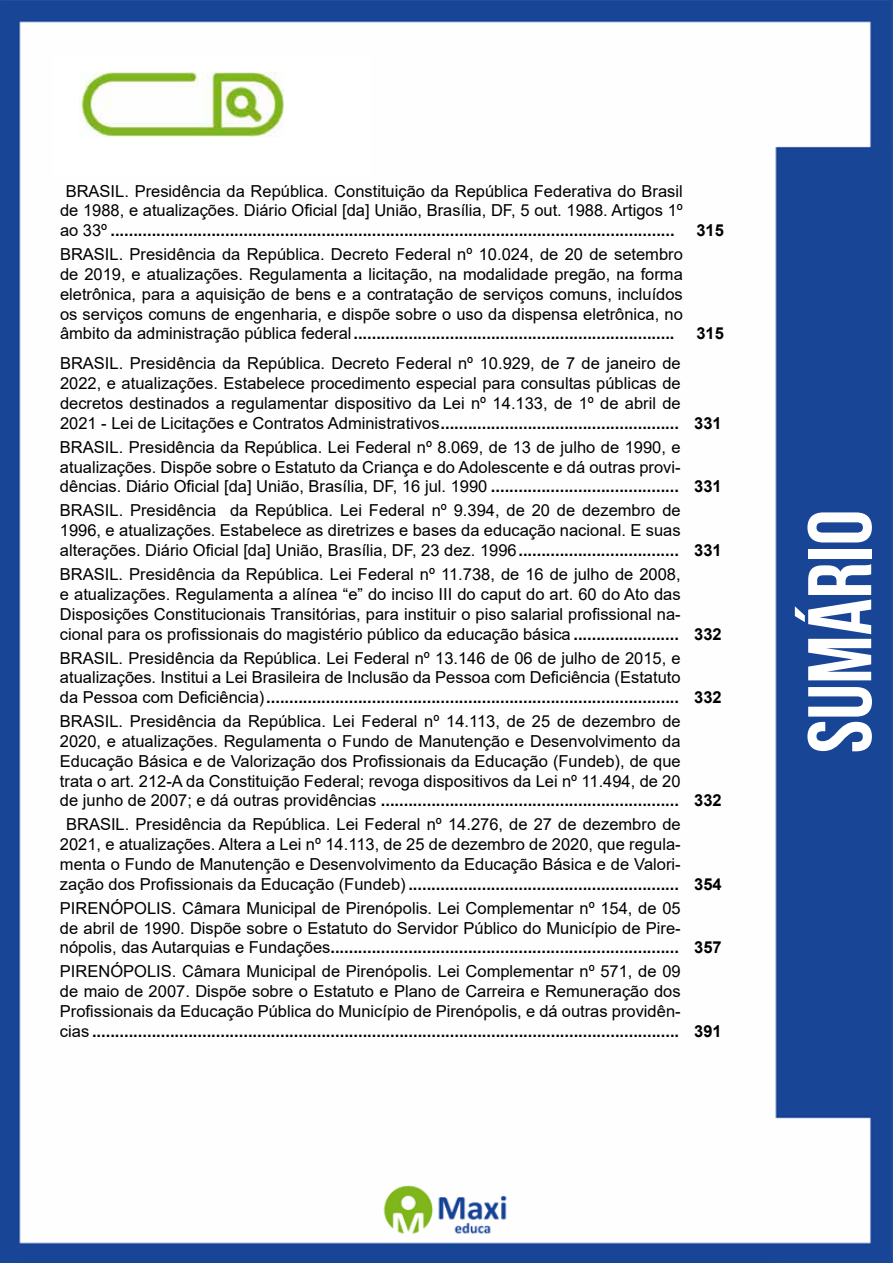
<style>
.page{position:relative;width:893px;height:1263px;background:#fff}
.page>*{position:absolute;margin:0;border:0;box-sizing:border-box;transform-origin:0 0}
.t1{font:700 90px "Bebas Neue";color:#fff}
.t2{font:16.5px/19.8px "Arial";color:#000}
.t3{font:700 16.5px "Arial";color:#000}
.s1{font-weight:700}
</style>
<div class="page">
<img style="left:0;top:0;width:893px;height:1263px">
<div style="left:53px;top:55px;width:317px;height:121px;background:#fff"></div>
<img style="left:81px;top:72px;width:202px;height:64px">
<p class="t2" style="left:60px;top:181px;width:624px;text-align:center">BRASIL. Presidência da República. Constituição da República Federativa do Brasil de 1988, e atualizações. Diário Oficial [da] União, Brasília, DF, 5 out. 1988. Artigos 1º ao 33º <span class="s1">...........................................................................................................................</span></p>
<p class="t3" style="left:696px;top:219px;width:29px">315</p>
<p class="t2" style="left:60px;top:244px;width:624px;text-align:justify">BRASIL. Presidência da República. Decreto Federal nº 10.024, de 20 de setembro de 2019, e atualizações. Regulamenta a licitação, na modalidade pregão, na forma eletrônica, para a aquisição de bens e a contratação de serviços comuns, incluídos os serviços comuns de engenharia, e dispõe sobre o uso da dispensa eletrônica, no âmbito da administração pública federal<span class="s1">......................................................................</span></p>
<p class="t3" style="left:696px;top:322px;width:29px">315</p>
<p class="t2" style="left:60px;top:354px;width:663px">BRASIL. Presidência da República. Decreto Federal nº 10.929, de 7 de janeiro de 2022, e atualizações. Estabelece procedimento especial para consultas públicas de decretos destinados a regulamentar dispositivo da Lei nº 14.133, de 1º de abril de<br>2021 - Lei de Licitações e Contratos Administrativos<span class="s1">.................................................... 331</span></p>
<p class="t2" style="left:60px;top:437px;width:663px">BRASIL. Presidência da República. Lei Federal nº 8.069, de 13 de julho de 1990, e atualizações. Dispõe sobre o Estatuto da Criança e do Adolescente e dá outras provi&shy;dências. Diário Oficial [da] União, Brasília, DF, 16 jul. 1990 <span class="s1">......................................... 331</span></p>
<p class="t2" style="left:60px;top:501px;width:663px">BRASIL. Presidência da República. Lei Federal nº 9.394, de 20 de dezembro de<br>1996, e atualizações. Estabelece as diretrizes e bases da educação nacional. E suas alterações. Diário Oficial [da] União, Brasília, DF, 23 dez. 1996<span class="s1">................................... 331</span></p>
<p class="t2" style="left:60px;top:564px;width:663px">BRASIL. Presidência da República. Lei Federal nº 11.738, de 16 de julho de 2008,<br>e atualizações. Regulamenta a alínea “e” do inciso III do caput do art. 60 do Ato das Disposições Constitucionais Transitórias, para instituir o piso salarial profissional na&shy;cional para os profissionais do magistério público da educação básica <span class="s1">....................... 332</span></p>
<p class="t2" style="left:60px;top:648px;width:663px">BRASIL. Presidência da República. Lei Federal nº 13.146 de 06 de julho de 2015, e atualizações. Institui a Lei Brasileira de Inclusão da Pessoa com Deficiência (Estatuto<br>da Pessoa com Deficiência)<span class="s1">.......................................................................................... 332</span></p>
<p class="t2" style="left:60px;top:711px;width:663px">BRASIL. Presidência da República. Lei Federal nº 14.113, de 25 de dezembro de 2020, e atualizações. Regulamenta o Fundo de Manutenção e Desenvolvimento da Educação Básica e de Valorização dos Profissionais da Educação (Fundeb), de que<br>trata o art. 212-A da Constituição Federal; revoga dispositivos da Lei nº 11.494, de 20<br>de junho de 2007; e dá outras providências <span class="s1">................................................................. 332</span></p>
<p class="t2" style="left:60px;top:814px;width:663px;text-indent:6px">BRASIL. Presidência da República. Lei Federal nº 14.276, de 27 de dezembro de 2021, e atualizações. Altera a Lei nº 14.113, de 25 de dezembro de 2020, que regula&shy;menta o Fundo de Manutenção e Desenvolvimento da Educação Básica e de Valori&shy;zação dos Profissionais da Educação (Fundeb) <span class="s1">........................................................... 354</span></p>
<p class="t2" style="left:60px;top:898px;width:663px">PIRENÓPOLIS. Câmara Municipal de Pirenópolis. Lei Complementar nº 154, de 05<br>de abril de 1990. Dispõe sobre o Estatuto do Servidor Público do Município de Pire&shy;nópolis, das Autarquias e Fundações<span class="s1">............................................................................ 357</span></p>
<p class="t2" style="left:60px;top:961px;width:663px">PIRENÓPOLIS. Câmara Municipal de Pirenópolis. Lei Complementar nº 571, de 09<br>de maio de 2007. Dispõe sobre o Estatuto e Plano de Carreira e Remuneração dos Profissionais da Educação Pública do Município de Pirenópolis, e dá outras providên-<br>cias <span class="s1">................................................................................................................................ 391</span></p>
<h1 class="t1" style="left:791px;top:753px;width:245px;rotate:-90deg">sumário</h1>
</div>
